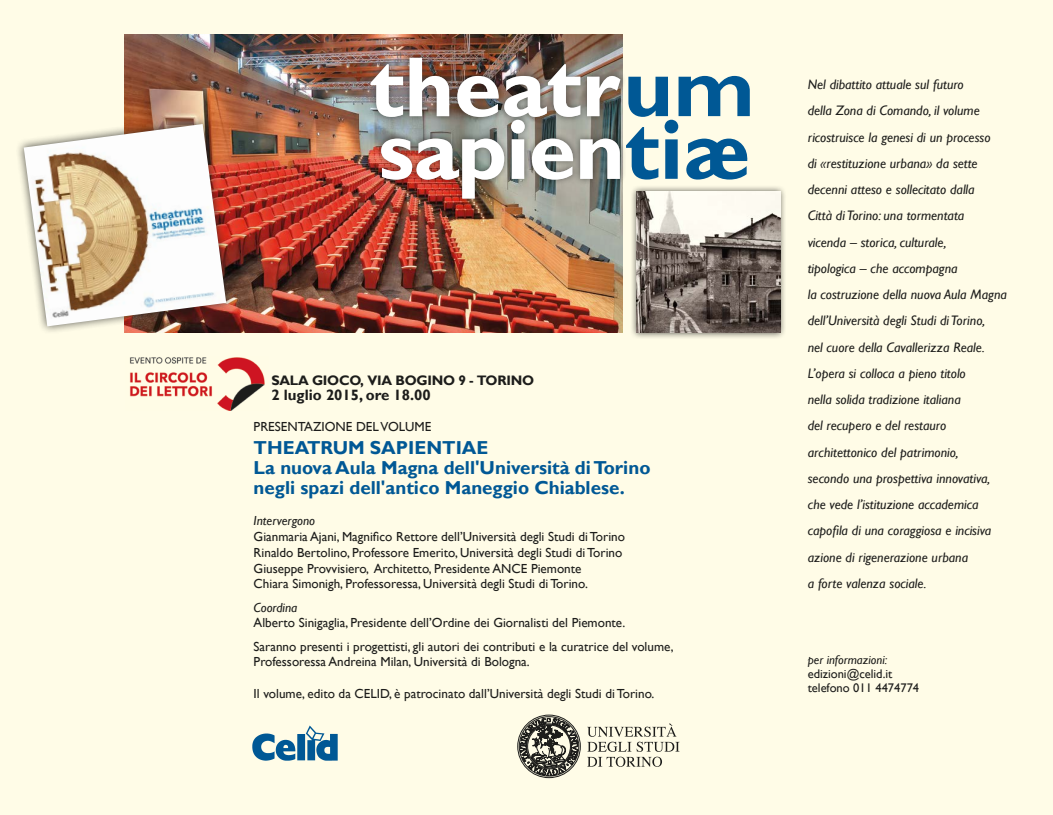
<style>
.page{position:relative;width:1053px;height:815px;background:#fff}
.page>*{position:absolute;margin:0;border:0;box-sizing:border-box;transform-origin:0 0}
.t1{font:700 85.5px/62.6px "Gill Sans";color:#fff}
.t2{font:700 18.75px/20px "Gill Sans";color:#005895}
.t3{font:700 15px "Gill Sans";color:#1d1d1b}
.t4{font:italic 13.75px/26.2px "Gill Sans";color:#1d1d1b}
.t5{font:700 13.75px "Gill Sans";letter-spacing:-.02em;color:#1d1d1b}
.t6{font:13.12px/15.8px "Gill Sans";color:#1d1d1b}
.t7{font:italic 13.12px "Gill Sans";color:#1d1d1b}
.t8{font:12.5px/13.8px "Gill Sans";color:#1d1d1b}
.t9{font:italic 12.5px "Gill Sans";color:#1d1d1b}
.s1{color:#005895}
</style>
<div class="page">
<div style="left:0;top:0;width:1052px;height:815px;background:#fffce7"></div>
<img style="left:125px;top:34px;width:497px;height:299px">
<div style="left:364px;top:51px;width:262px;height:154px;background:#1d1d1b;opacity:.59"></div>
<img style="left:252px;top:726px;width:85px;height:34px">
<svg style="left:587px;top:723px;width:92px;height:44px"></svg>
<svg style="left:517px;top:715px;width:63px;height:64px"></svg>
<div style="left:630px;top:185px;width:157px;height:155px;background:#1d1d1b;opacity:.75"></div>
<img style="left:637px;top:192px;width:143px;height:141px">
<div style="left:15px;top:116px;width:219px;height:219px;background:#1d1d1b;opacity:.75"></div>
<img style="left:24px;top:124px;width:202px;height:202px">
<img style="left:130px;top:357px;width:135px;height:53px">
<h1 class="t1" style="left:369px;top:58px;width:387px">theatr<span class="s1">um </span>sapien<span class="s1">tiæ</span></h1>
<p class="t5" style="left:271px;top:372px;width:264px">SALA GIOCO, VIA BOGINO 9 - TORINO</p>
<p class="t3" style="left:271px;top:386px;width:161px">2 luglio 2015, ore 18.00</p>
<p class="t6" style="left:253px;top:419px;width:179px">PRESENTAZIONE DEL VOLUME</p>
<h2 class="t2" style="left:253px;top:438px;width:398px">THEATRUM SAPIENTIAE<br>La nuova Aula Magna dell'Università di Torino negli spazi dell'antico Maneggio Chiablese.</h2>
<p class="t7" style="left:253px;top:513px;width:63px">Intervergono</p>
<p class="t6" style="left:253px;top:529px;width:373px">Gianmaria Ajani, Magnifico Rettore dell’Università degli Studi di Torino Rinaldo Bertolino, Professore Emerito, Università degli Studi di Torino Giuseppe Provvisiero, Architetto, Presidente ANCE Piemonte<br>Chiara Simonigh, Professoressa, Università degli Studi di Torino.</p>
<p class="t7" style="left:253px;top:599px;width:45px">Coordina</p>
<p class="t6" style="left:253px;top:611px;width:421px;line-height:23.2px">Alberto Sinigaglia, Presidente dell’Ordine dei Giornalisti del Piemonte.<br>Saranno presenti i progettisti, gli autori dei contributi e la curatrice del volume,</p>
<p class="t6" style="left:253px;top:654px;width:278px">Professoressa Andreina Milan, Università di Bologna.</p>
<p class="t6" style="left:253px;top:686px;width:402px">Il volume, edito da CELID, è patrocinato dall’Università degli Studi di Torino.</p>
<p class="t4" style="left:807px;top:72px;width:201px">Nel dibattito attuale sul futuro<br>della Zona di Comando, il volume ricostruisce la genesi di un processo<br>di «restituzione urbana» da sette decenni atteso e sollecitato dalla<br>Città di Torino: una tormentata<br>vicenda – storica, culturale,<br>tipologica – che accompagna<br>la costruzione della nuova Aula Magna dell’Università degli Studi di Torino,<br>nel cuore della Cavallerizza Reale.<br>L’opera si colloca a pieno titolo<br>nella solida tradizione italiana<br>del recupero e del restauro architettonico del patrimonio,<br>secondo una prospettiva innovativa, che vede l’istituzione accademica capofila di una coraggiosa e incisiva azione di rigenerazione urbana<br>a forte valenza sociale.</p>
<p class="t9" style="left:807px;top:653px;width:81px">per informazioni:</p>
<p class="t8" style="left:807px;top:667px;width:113px">edizioni@celid.it telefono 011 4474774</p>
</div>
